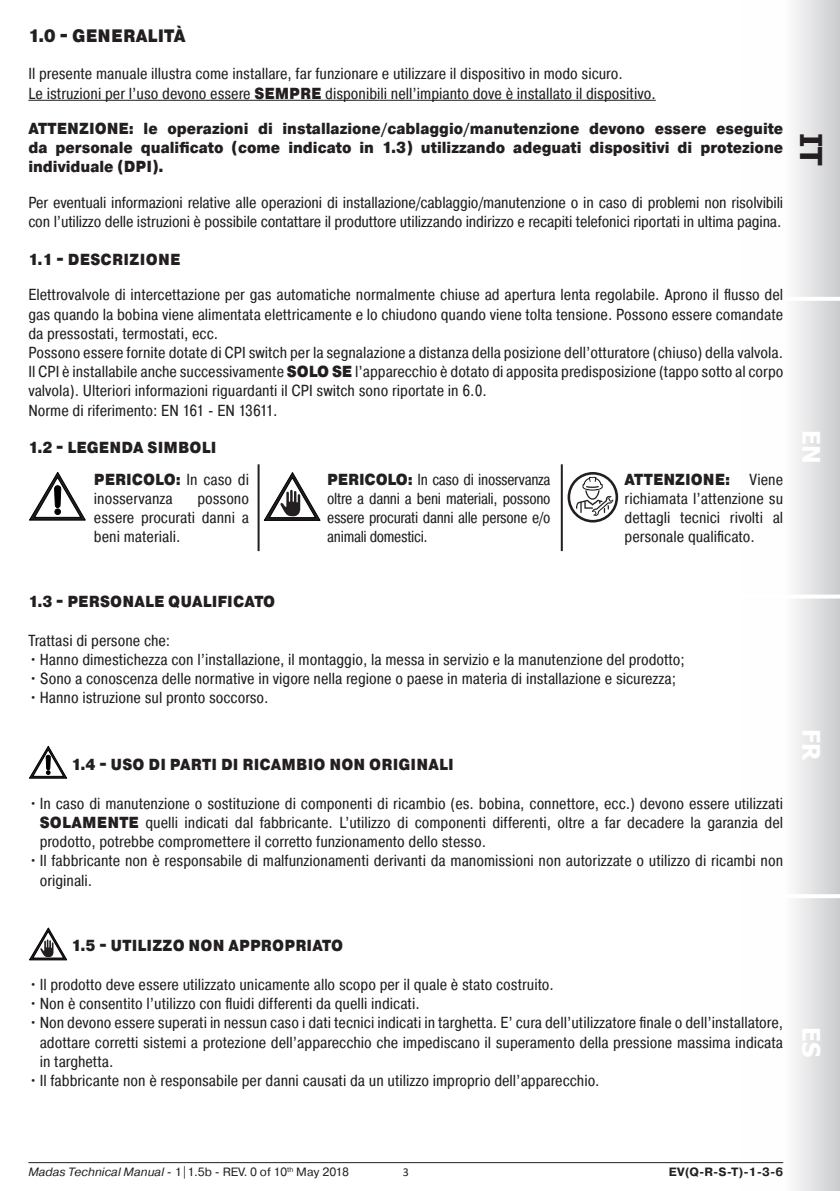
<style>
.page{position:relative;width:840px;height:1191px;background:#fff}
.page>*{position:absolute;margin:0;border:0;box-sizing:border-box;transform-origin:0 0}
.t1{font:700 30px "Tahoma";color:#231f20}
.t2{font:700 24px "Tahoma";color:#fff}
.t3{font:900 18px "Pragmatica Cond";letter-spacing:.01em;color:#231f20}
.t4{font:16px/19.2px "Pragmatica Cond";color:#231f20;text-align:justify}
.t5{font:900 16px/19.2px "Pragmatica Cond";letter-spacing:.01em;color:#231f20;text-align:justify}
.t6{font:16px/19.2px "Pragmatica Cond";color:#231f20;text-align:justify;scale:.96 1}
.t7{font:12px "Pragmatica";color:#231f20}
.t8{font:700 12px "Pragmatica";color:#231f20}
.t9{font:12px "Calibri";color:#231f20}
.s1{font-weight:900}
.s2{font-style:italic}
</style>
<div class="page">
<div style="left:740px;top:0;width:99px;height:1191px;background:linear-gradient(to right,#fff,#d6d6d8)"></div>
<hr style="left:743px;top:297px;width:96px;height:4px;background:#fff">
<hr style="left:740px;top:594px;width:99px;height:4px;background:#fff">
<hr style="left:740px;top:894px;width:99px;height:4px;background:#fff">
<hr style="left:28px;top:1162px;width:754px;height:1px;background:#231f20">
<hr style="left:28px;top:100px;width:627px;height:1px;background:#231f20">
<svg style="left:29px;top:472px;width:56px;height:48px"></svg>
<svg style="left:264px;top:472px;width:56px;height:48px"></svg>
<svg style="left:567px;top:472px;width:50px;height:50px"></svg>
<svg style="left:570px;top:474px;width:45px;height:46px"></svg>
<svg style="left:575px;top:477px;width:38px;height:39px"></svg>
<hr style="left:257px;top:464px;width:2px;height:87px;background:#231f20">
<hr style="left:560px;top:464px;width:2px;height:87px;background:#231f20">
<svg style="left:29px;top:746px;width:38px;height:32px"></svg>
<div style="left:46px;top:755px;width:4px;height:15px;border:1px solid #000001;border-radius:2px"></div>
<svg style="left:29px;top:928px;width:38px;height:32px"></svg>
<p class="t3" style="left:28px;top:25px;width:159px">1.0 - GENERALITÀ</p>
<p class="t4" style="left:28px;top:64px;width:595px">Il presente manuale illustra come installare, far funzionare e utilizzare il dispositivo in modo sicuro.</p>
<p class="t4" style="left:28px;top:83px;width:628px">Le istruzioni per l’uso devono essere <span class="s1">SEMPRE</span> disponibili nell’impianto dove è installato il dispositivo.</p>
<p class="t5" style="left:28px;top:119px;width:756px">ATTENZIONE: le operazioni di installazione/cablaggio/manutenzione devono essere eseguite da personale qualificato (come indicato in 1.3) utilizzando adeguati dispositivi di protezione individuale (DPI).</p>
<p class="t4" style="left:28px;top:192px;width:756px">Per eventuali informazioni relative alle operazioni di installazione/cablaggio/manutenzione o in caso di problemi non risolvibili con l’utilizzo delle istruzioni è possibile contattare il produttore utilizzando indirizzo e recapiti telefonici riportati in ultima pagina.</p>
<p class="t5" style="left:28px;top:250px;width:154px">1.1 - DESCRIZIONE</p>
<p class="t4" style="left:28px;top:285px;width:756px">Elettrovalvole di intercettazione per gas automatiche normalmente chiuse ad apertura lenta regolabile. Aprono il flusso del gas quando la bobina viene alimentata elettricamente e lo chiudono quando viene tolta tensione. Possono essere comandate da pressostati, termostati, ecc.</p>
<p class="t4" style="left:28px;top:343px;width:756px">Possono essere fornite dotate di CPI switch per la segnalazione a distanza della posizione dell’otturatore (chiuso) della valvola.<br>Il CPI è installabile anche successivamente <span class="s1">SOLO SE</span> l’apparecchio è dotato di apposita predisposizione (tappo sotto al corpo valvola). Ulteriori informazioni riguardanti il CPI switch sono riportate in 6.0.</p>
<p class="t4" style="left:28px;top:400px;width:251px">Norme di riferimento: EN 161 - EN 13611.</p>
<p class="t5" style="left:28px;top:438px;width:189px">1.2 - LEGENDA SIMBOLI</p>
<p class="t4" style="left:624px;top:469px;width:160px"><span class="s1">ATTENZIONE:</span> Viene richiamata l’attenzione su dettagli tecnici rivolti al personale qualificato.</p>
<p class="t4" style="left:94px;top:469px;width:156px"><span class="s1">PERICOLO:</span> In caso di inosservanza</p>
<p class="t6" style="left:327px;top:469px;width:234px"><span class="s1">PERICOLO:</span> In caso di inosservanza oltre a danni a beni materiali, possono essere procurati danni alle persone e/o animali domestici.</p>
<p class="t4" style="left:94px;top:489px;width:156px;text-indent:103px">possono essere procurati danni a beni materiali.</p>
<h1 class="t1" style="left:831px;top:133px;width:34px;rotate:90deg">IT</h1>
<h2 class="t2" style="left:827px;top:430px;width:35px;rotate:90deg">EN</h2>
<p class="t5" style="left:28px;top:592px;width:248px">1.3 - PERSONALE QUALIFICATO</p>
<p class="t4" style="left:28px;top:630px;width:143px">Trattasi di persone che:</p>
<p class="t4" style="left:28px;top:650px;width:657px">•Hanno dimestichezza con l’installazione, il montaggio, la messa in servizio e la manutenzione del prodotto;</p>
<p class="t4" style="left:28px;top:669px;width:649px">•Sono a conoscenza delle normative in vigore nella regione o paese in materia di installazione e sicurezza;</p>
<p class="t4" style="left:28px;top:688px;width:242px">•Hanno istruzione sul pronto soccorso.</p>
<p class="t5" style="left:71px;top:755px;width:383px">1.4 - USO DI PARTI DI RICAMBIO NON ORIGINALI</p>
<p class="t4" style="left:40px;top:793px;width:744px;text-indent:-11px">•In caso di manutenzione o sostituzione di componenti di ricambio (es. bobina, connettore, ecc.) devono essere utilizzati <span class="s1">SOLAMENTE</span> quelli indicati dal fabbricante. L’utilizzo di componenti differenti, oltre a far decadere la garanzia del prodotto, potrebbe compromettere il corretto funzionamento dello stesso.</p>
<p class="t4" style="left:40px;top:851px;width:744px;text-indent:-11px">•Il fabbricante non è responsabile di malfunzionamenti derivanti da manomissioni non autorizzate o utilizzo di ricambi non originali.</p>
<h2 class="t2" style="left:827px;top:728px;width:33px;rotate:90deg">FR</h2>
<p class="t5" style="left:71px;top:936px;width:273px">1.5 - UTILIZZO NON APPROPRIATO</p>
<p class="t4" style="left:28px;top:974px;width:527px">•Il prodotto deve essere utilizzato unicamente allo scopo per il quale è stato costruito.</p>
<p class="t4" style="left:28px;top:994px;width:392px">•Non è consentito l’utilizzo con fluidi differenti da quelli indicati.</p>
<p class="t4" style="left:40px;top:1013px;width:744px;text-indent:-11px">•Non devono essere superati in nessun caso i dati tecnici indicati in targhetta. E’ cura dell’utilizzatore finale o dell’installatore, adottare corretti sistemi a protezione dell’apparecchio che impediscano il superamento della pressione massima indicata in targhetta.</p>
<p class="t4" style="left:28px;top:1070px;width:572px">•Il fabbricante non è responsabile per danni causati da un utilizzo improprio dell’apparecchio.</p>
<h2 class="t2" style="left:827px;top:1027px;width:31px;rotate:90deg">ES</h2>
<p class="t7" style="left:28px;top:1164px;width:322px"><span class="s2">Madas Technical Manual</span> - 1|1.5b - REV. 0 of 10<sup>th</sup> May 2018</p>
<p class="t8" style="left:668px;top:1164px;width:116px">EV(Q-R-S-T)-1-3-6</p>
<p class="t9" style="left:402px;top:1163px;width:8px">3</p>
</div>
